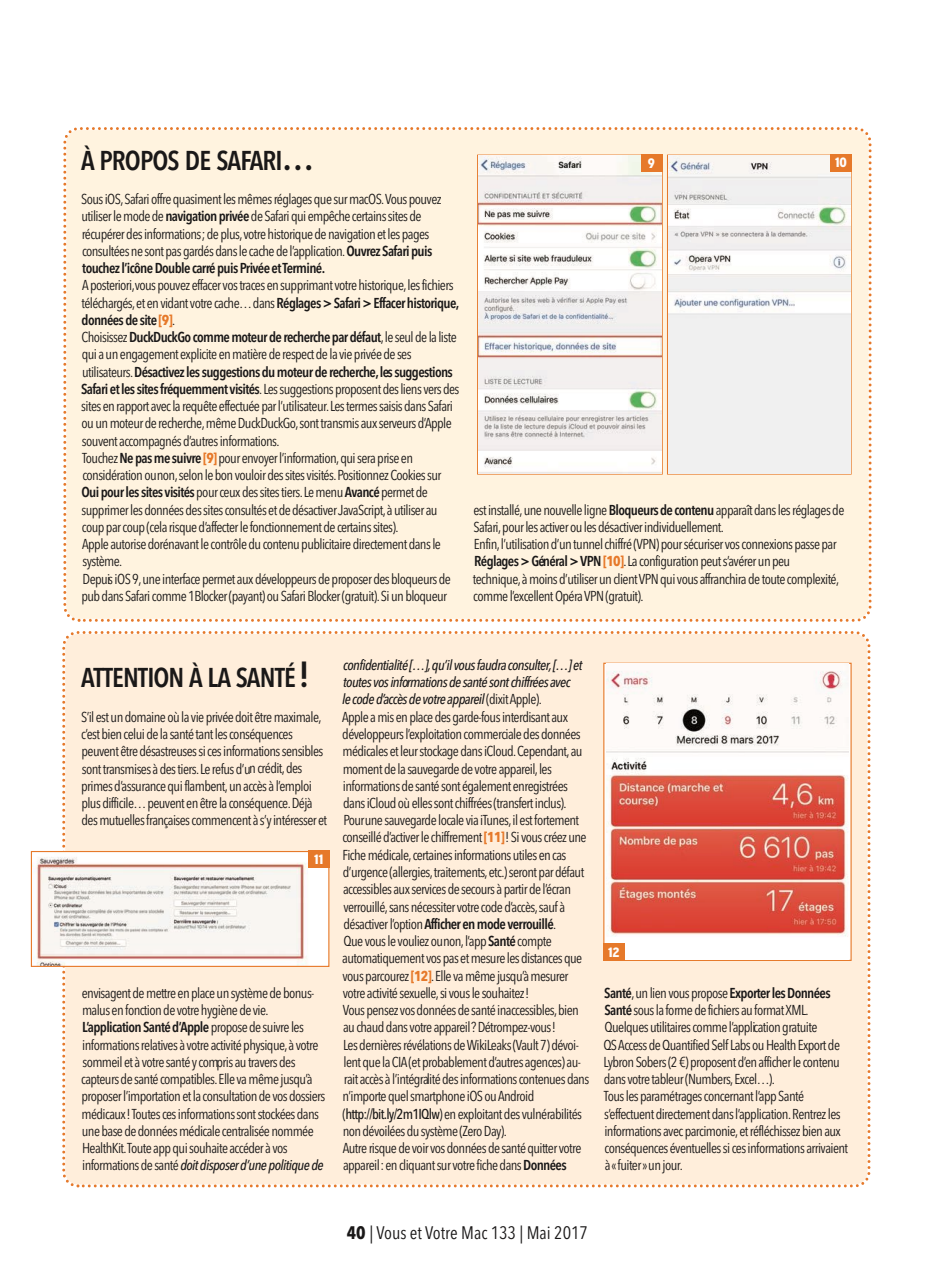
<style>
.page{position:relative;width:935px;height:1262px;background:#fff}
.page>*{position:absolute;margin:0;border:0;box-sizing:border-box;transform-origin:0 0}
.t1{font:600 27px "Avenir Next Condensed";letter-spacing:-.035em;color:#1a1818}
.t2{font:18px "Avenir Next Condensed";color:#1a1818}
.t3{font:14.25px/17.2px "Avenir Next Condensed";letter-spacing:-.04em;color:#1a1818}
.t4{font:700 13.5px "Avenir Next Condensed";color:#fffefd}
.s1{font-size:36px}
.s2{font-weight:600}
.s3{font-weight:700;color:#e6792a}
.s4{font-weight:500;font-style:italic}
.s5{font-weight:500}
.s6{font-weight:700}
</style>
<div class="page">
<div style="left:63px;top:127px;width:809px;height:495px;background:#fff3df"></div>
<div style="left:62px;top:631px;width:809px;height:557px;background:#ffeedb"></div>
<img style="left:478px;top:156px;width:183px;height:317px">
<img style="left:668px;top:156px;width:182px;height:317px">
<div style="left:641px;top:155px;width:21px;height:17px;background:#e6792a"></div>
<div style="left:830px;top:155px;width:21px;height:17px;background:#e6792a"></div>
<img style="left:34px;top:853px;width:293px;height:112px">
<div style="left:31px;top:851px;width:298px;height:116px;border:1px solid #e6792a"></div>
<div style="left:603px;top:663px;width:248px;height:298px;border:1px solid #e6792a"></div>
<img style="left:606px;top:664px;width:242px;height:296px">
<div style="left:308px;top:851px;width:21px;height:17px;background:#e6792a"></div>
<div style="left:603px;top:944px;width:21px;height:17px;background:#e6792a"></div>
<h1 class="t1" style="left:81px;top:137px;width:234px">À PROPOS DE SAFARI<span class="s1">…</span></h1>
<p class="t3" style="left:81px;top:190px;width:362px">Sous iOS, Safari offre quasiment les mêmes réglages que sur macOS. Vous pouvez utiliser le mode de <span class="s2">navigation privée</span> de Safari qui empêche certains sites de récupérer des informations; de plus, votre historique de navigation et les pages consultées ne sont pas gardés dans le cache de l’application. <span class="s2">Ouvrez Safari puis touchez l’icône Double carré puis Privée et Terminé.</span></p>
<p class="t3" style="left:81px;top:276px;width:380px">A posteriori, vous pouvez effacer vos traces en supprimant votre historique, les fichiers téléchargés, et en vidant votre cache… dans <span class="s2">Réglages &gt; Safari &gt; Effacer historique, données de site</span> <span class="s3">[9]</span>.<br>Choisissez <span class="s2">DuckDuckGo comme moteur de recherche par défaut</span>, le seul de la liste qui a un engagement explicite en matière de respect de la vie privée de ses utilisateurs. <span class="s2">Désactivez les suggestions du moteur de recherche, les suggestions Safariet les sites fréquemment visités</span>. Les suggestions proposent des liens vers des sites en rapport avec la requête effectuée par l’utilisateur. Les termes saisis dans Safari ou un moteur de recherche, même DuckDuckGo, sont transmis aux serveurs d’Apple souvent accompagnés d’autres informations.<br>Touchez <span class="s2">Ne pas me suivre</span> <span class="s3">[9]</span>pour envoyer l’information, qui sera prise en considération ou non, selon le bon vouloir des sites visités. Positionnez Cookies sur <span class="s2">Oui pour les sites visités</span>pour ceux des sites tiers. Le menu <span class="s2">Avancé</span>permet de supprimer les données des sites consultés et de désactiver JavaScript, à utiliser au coup par coup (cela risque d’affecter le fonctionnement de certains sites).<br>Apple autorise dorénavant le contrôle du contenu publicitaire directement dans le système.<br>Depuis iOS 9, une interface permet aux développeurs de proposer des bloqueurs de pub dans Safari comme 1Blocker (payant) ou Safari Blocker (gratuit). Si un bloqueur</p>
<p class="t4" style="left:648px;top:155px;width:9px">9</p>
<p class="t3" style="left:473px;top:500px;width:373px">est installé, une nouvelle ligne <span class="s2">Bloqueurs de contenu</span>apparaît dans les réglages de Safari, pour les activer ou les désactiver individuellement.<br>Enfin, l’utilisation d’un tunnel chiffré (VPN) pour sécuriser vos connexions passe par <span class="s2">Réglages &gt; Général &gt; VPN</span> <span class="s3">[10]</span>. La configuration peut s’avérer un peu<br>technique, à moins d’utiliser un client VPN qui vous affranchira de toute complexité, comme l’excellent Opéra VPN (gratuit).</p>
<h1 class="t1" style="left:81px;top:654px;width:230px">ATTENTION À LA SANTÉ<span class="s1">!</span></h1>
<p class="t3" style="left:81px;top:707px;width:247px">S’il est un domaine où la vie privée doit être maximale, c’est bien celui de la santé tant les conséquences peuvent être désastreuses si ces informations sensibles sont transmises à des tiers. Le refus d’un crédit, des primes d’assurance qui flambent, un accès à l’emploi plus difficile… peuvent en être la conséquence. Déjà des mutuelles françaises commencent à s’y intéresser et</p>
<p class="t3" style="left:81px;top:983px;width:246px">envisagent de mettre en place un système de bonus&shy;malus en fonction de votre hygiène de vie.<br><span class="s2">L’application Santé d’Apple</span> propose de suivre les informations relatives à votre activité physique, à votre sommeil et à votre santé y compris au travers des capteurs de santé compatibles. Elle va même jusqu’à proposer l’importation et la consultation de vos dossiers médicaux! Toutes ces informations sont stockées dans une base de données médicale centraliséenommée HealthKit. Toute app qui souhaite accéder à vos informations de santé <span class="s4">doit disposer d’une politique de</span></p>
<p class="t3" style="left:342px;top:656px;width:248px"><span class="s4">confidentialité […], qu’il vous faudra consulter, […] et toutes vos informations de santé sont chiffrées avec<br>le code d’accès de votre appareil</span> (dixit Apple).<br>Apple a mis en place des garde-fous interdisant aux développeurs l’exploitation commerciale des données médicales et leur stockage dans iCloud. Cependant, au moment de la sauvegarde de votre appareil, les informations de santé sont également enregistrées dans iCloud où elles sont chiffrées (transfert inclus).<br>Pour une sauvegarde locale via iTunes, il est fortement conseillé d’activer le chiffrement <span class="s3">[11]</span>! Si vous créez une Fiche médicale, certaines informations utiles en cas d’urgence (allergies, traitements, etc.) seront par défaut accessibles aux services de secours à partir de l’écran verrouillé, sans nécessiter votre code d’accès, sauf à désactiver l’option<span class="s2">Afficher en mode verrouillé</span>.<br>Que vous le vouliez ou non, l’app <span class="s2">Santé</span>compte automatiquement vos pas et mesure les distances que vous parcourez <span class="s3">[12]</span>. Elle va même jusqu’à mesurer votre activité sexuelle, si vous le souhaitez!<br>Vous pensez vos données de santé inaccessibles, bien au chaud dans votre appareil? Détrompez-vous!<br>Les dernières révélations de WikiLeaks (Vault 7) dévoi&shy;lent que la CIA (et probablement d’autres agences) au&shy;rait accès à l’intégralité des informations contenues dans n’importe quel smartphone iOS ou Android (<span class="s5">http://bit.ly/2m1IQlw</span>) en exploitant des vulnérabilités non dévoilées du système (Zero Day).<br>Autre risque de voir vos données de santé quitter votre appareil: en cliquant sur votre fiche dans <span class="s2">Données</span></p>
<p class="t3" style="left:603px;top:983px;width:246px"><span class="s2">Santé</span>, un lien vous propose <span class="s2">Exporter les Données Santé</span>sous la forme de fichiers au format XML.<br>Quelques utilitaires comme l’application gratuite<br>QS Access de Quantified Self Labs ou Health Export de Lybron Sobers (2€) proposent d’en afficher le contenu dans votre tableur (Numbers, Excel…).<br>Tous les paramétrages concernant l’app Santé s’effectuent directement dans l’application. Rentrez les informations avec parcimonie, et réfléchissez bien aux conséquences éventuelles si ces informations arrivaient à «fuiter» un jour.</p>
<p class="t2" style="left:347px;top:1218px;width:243px"><span class="s6">40</span> | Vous et Votre Mac 133 | Mai 2017</p>
</div>
